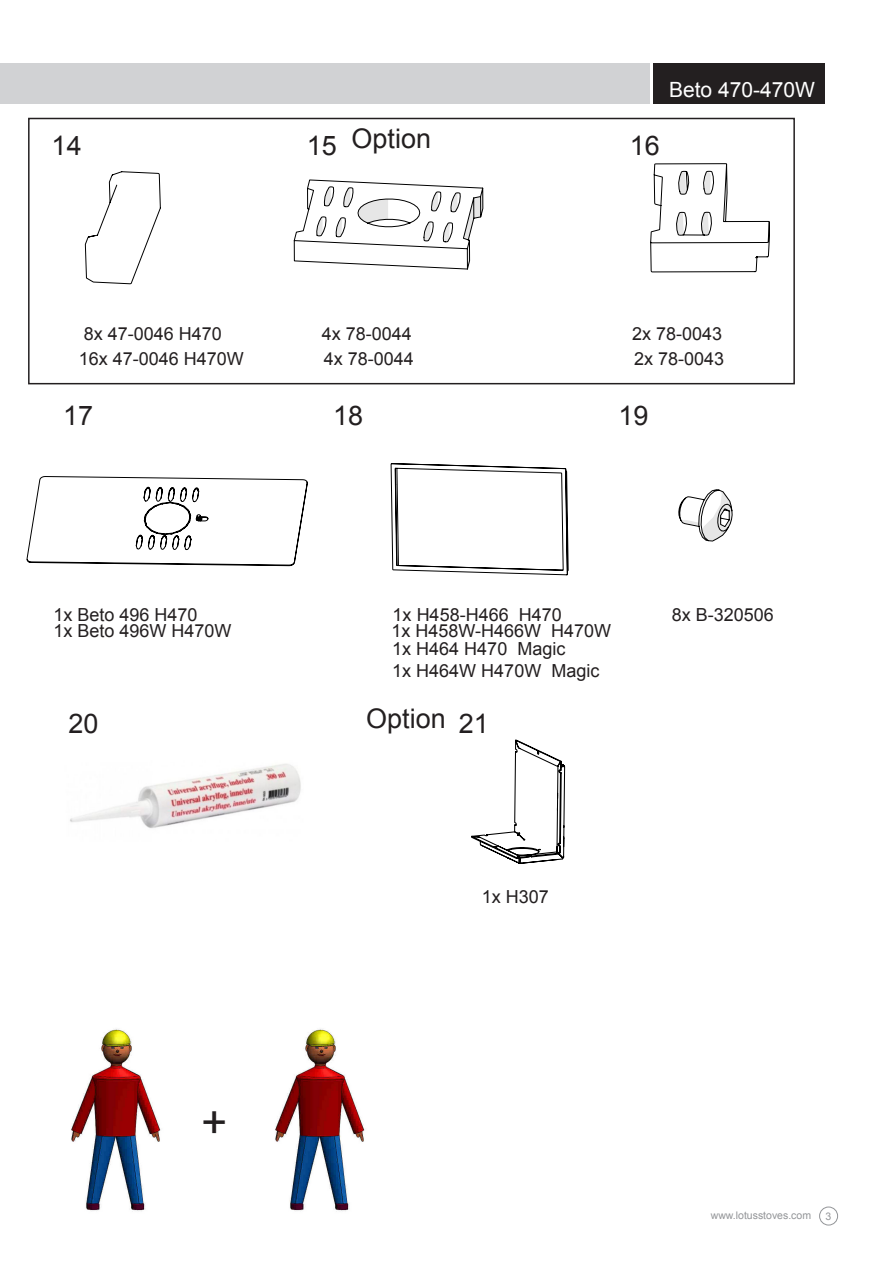
<style>
.page{position:relative;width:893px;height:1263px;background:#fff}
.page>*{position:absolute;margin:0;border:0;box-sizing:border-box;transform-origin:0 0}
.t1{font:45px "Arial";color:#231f20}
.t2{font:27px "Arial";color:#231f20}
.t3{font:21px "Arial";color:#fff}
.t4{font:18px "Arial";color:#231f20}
.t5{font:10.5px "Arial";color:#939598}
</style>
<div class="page">
<div style="left:0;top:64px;width:649px;height:40px;background:#d1d2d4"></div>
<div style="left:654px;top:64px;width:171px;height:40px;background:#231f20"></div>
<div style="left:819px;top:1206px;width:19px;height:19px;border:1px solid #939598;border-radius:50%"></div>
<svg style="left:650px;top:78px;width:120px;height:195px"></svg>
<svg style="left:294px;top:179px;width:190px;height:91px"></svg>
<img style="left:70px;top:763px;width:231px;height:65px">
<svg style="left:678px;top:489px;width:55px;height:53px"></svg>
<svg style="left:85px;top:171px;width:76px;height:114px"></svg>
<svg style="left:27px;top:476px;width:281px;height:90px"></svg>
<svg style="left:391px;top:463px;width:178px;height:401px"></svg>
<img style="left:71px;top:1029px;width:90px;height:182px">
<img style="left:275px;top:1029px;width:90px;height:182px">
<div style="left:28px;top:118px;width:767px;height:266px;border:2px solid #231f20"></div>
<p class="t3" style="left:669px;top:76px;width:147px">Beto 470-470W</p>
<p class="t2" style="left:351px;top:121px;width:81px">Option</p>
<p class="t2" style="left:52px;top:128px;width:32px">14</p>
<p class="t2" style="left:307px;top:128px;width:32px">15</p>
<p class="t2" style="left:630px;top:128px;width:32px">16</p>
<p class="t4" style="left:84px;top:322px;width:140px">8x 47-0046 H470</p>
<p class="t4" style="left:322px;top:322px;width:92px">4x 78-0044</p>
<p class="t4" style="left:632px;top:322px;width:92px">2x 78-0043</p>
<p class="t4" style="left:79px;top:347px;width:167px">16x 47-0046 H470W</p>
<p class="t4" style="left:324px;top:347px;width:92px">4x 78-0044</p>
<p class="t4" style="left:634px;top:347px;width:92px">2x 78-0043</p>
<p class="t2" style="left:63px;top:397px;width:32px">17</p>
<p class="t2" style="left:333px;top:397px;width:32px">18</p>
<p class="t2" style="left:619px;top:397px;width:32px">19</p>
<p class="t4" style="left:53px;top:602px;width:146px">1x Beto 496 H470</p>
<p class="t4" style="left:393px;top:602px;width:171px">1x H458-H466 H470</p>
<p class="t4" style="left:672px;top:602px;width:104px">8x B-320506</p>
<p class="t4" style="left:53px;top:619px;width:180px">1x Beto 496W H470W</p>
<p class="t4" style="left:392px;top:619px;width:221px">1x H458W-H466W H470W</p>
<p class="t4" style="left:392px;top:637px;width:175px">1x H464 H470 Magic</p>
<p class="t4" style="left:392px;top:659px;width:209px">1x H464W H470W Magic</p>
<p class="t2" style="left:366px;top:701px;width:81px">Option</p>
<p class="t2" style="left:68px;top:706px;width:32px">20</p>
<p class="t2" style="left:459px;top:706px;width:32px">21</p>
<p class="t1" style="left:201px;top:1093px;width:28px">+</p>
<p class="t4" style="left:482px;top:885px;width:69px">1x H307</p>
<p class="t5" style="left:711px;top:1208px;width:102px">www.lotusstoves.com</p>
<p class="t5" style="left:825px;top:1209px;width:7px">3</p>
</div>
